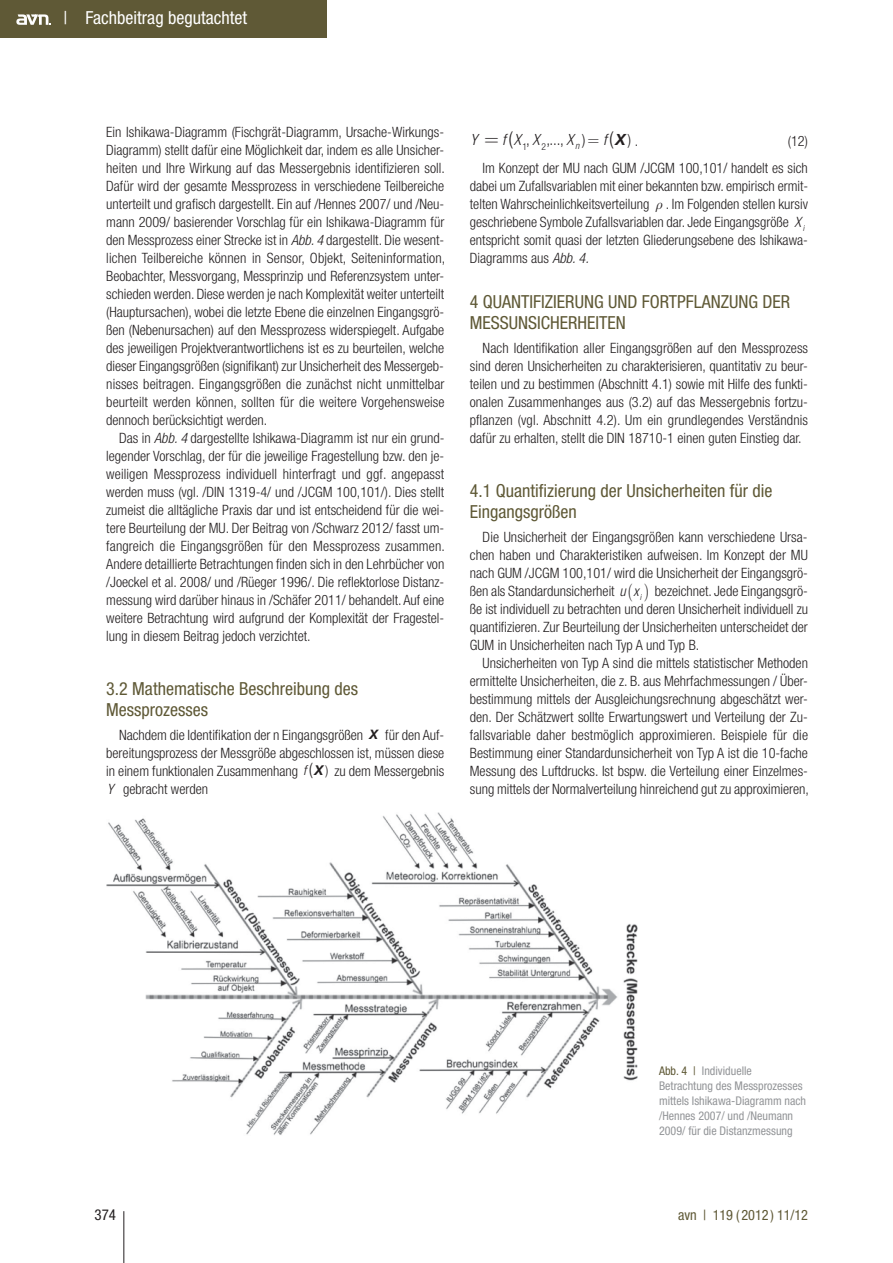
<style>
.page{position:relative;width:893px;height:1263px;background:#fff}
.page>*{position:absolute;margin:0;border:0;box-sizing:border-box;transform-origin:0 0}
.t1{font:300 condensed 19.2px "Helvetica Neue LT";color:#231f20}
.t2{font:condensed 18px/21.6px "Helvetica Neue LT Std";color:#5f5936}
.t3{font:condensed 18px "Helvetica Neue LT Std";color:#fff}
.t4{font:300 condensed 15.45px "Helvetica Neue LT";color:#231f20}
.t5{font:italic 300 condensed 15.45px "Helvetica Neue LT";color:#231f20}
.t6{font:italic 700 15.45px "Helvetica Neue LT Std";color:#231f20}
.t7{font:condensed 15px "Helvetica Neue LT Std";color:#231f20}
.t8{font:300 condensed 14.25px/18px "Helvetica Neue LT Std";color:#231f20;text-align:justify}
.t9{font:condensed 14.25px "Helvetica Neue LT Std";letter-spacing:-.01em;color:#5f5936}
.t10{font:condensed 12px/15px "Helvetica Neue LT Std";color:#939598}
.t11{font:300 condensed 9.6px "Helvetica Neue LT";color:#231f20}
.t12{font:italic 300 condensed 9.6px "Helvetica Neue LT";color:#231f20}
.s1{font-style:italic}
.s2{font-weight:700;font-style:italic;font-stretch:normal;font-size:13.05px}
.s3{font-family:"Helvetica Neue LT";font-style:italic;font-size:13.5px}
.s4{font-family:"Helvetica Neue LT";font-size:17.1px}
.s5{font-weight:700;font-style:italic;font-stretch:normal;font-size:13.5px}
.s6{font-family:"Helvetica Neue LT";font-size:13.5px}
.s7{font-family:"Helvetica Neue LT";font-style:italic}
.s8{font-weight:300;font-style:normal;font-stretch:condensed;font-size:14.25px}
.s9{color:#5f5936}
</style>
<div class="page">
<hr style="left:124px;top:1211px;width:1px;height:52px;background:#231f20">
<div style="left:0;top:0;width:327px;height:38px;background:#5f5936"></div>
<svg style="left:16px;top:14px;width:35px;height:11px"></svg>
<img style="left:106px;top:812px;width:532px;height:323px">
<p class="t3" style="left:64px;top:11px;width:185px">| Fachbeitrag begutachtet</p>
<p class="t8" style="left:106px;top:124px;width:340px">Ein Ishikawa-Diagramm (Fischgrät-Diagramm, Ursache-Wirkungs-Diagramm) stellt dafür eine Möglichkeit dar, indem es alle Unsicher&shy;heiten und Ihre Wirkung auf das Messergebnis identifizieren soll.<br>Dafür wird der gesamte Messprozess in verschiedene Teilbereiche unterteilt und grafisch dargestellt. Ein auf /Hennes 2007/ und /Neu&shy;mann 2009/ basierender Vorschlag für ein Ishikawa-Diagramm für den Messprozess einer Strecke ist in <span class="s1">Abb. 4</span> dargestellt. Die wesent&shy;lichen Teilbereiche können in Sensor, Objekt, Seiteninformation, Beobachter, Messvorgang, Messprinzip und Referenzsystem unter&shy;schieden werden. Diese werden je nach Komplexität weiter unterteilt (Hauptursachen), wobei die letzte Ebene die einzelnen Eingangsgrö&shy;ßen (Nebenursachen) auf den Messprozess widerspiegelt. Aufgabe des jeweiligen Projektverantwortlichens ist es zu beurteilen, welche dieser Eingangsgrößen (signifikant) zur Unsicherheit des Messergeb&shy;nisses beitragen. Eingangsgrößen die zunächst nicht unmittelbar beurteilt werden können, sollten für die weitere Vorgehensweise dennoch berücksichtigt werden.</p>
<p class="t8" style="left:106px;top:430px;width:340px;text-indent:13px">Das in <span class="s1">Abb. 4</span> dargestellte Ishikawa-Diagramm ist nur ein grund&shy;legender Vorschlag, der für die jeweilige Fragestellung bzw. den je&shy;weiligen Messprozess individuell hinterfragt und ggf. angepasst werden muss (vgl. /DIN 1319-4/ und /JCGM 100,101/). Dies stellt zumeist die alltägliche Praxis dar und ist entscheidend für die wei&shy;tere Beurteilung der MU. Der Beitrag von /Schwarz 2012/ fasst um&shy;fangreich die Eingangsgrößen für den Messprozess zusammen.<br>Andere detaillierte Betrachtungen finden sich in den Lehrbücher von /Joeckel et al. 2008/ und /Rüeger 1996/. Die reflektorlose Distanz&shy;messung wird darüber hinaus in /Schäfer 2011/ behandelt. Auf eine weitere Betrachtung wird aufgrund der Komplexität der Fragestel&shy;lung in diesem Beitrag jedoch verzichtet.</p>
<p class="t2" style="left:106px;top:679px;width:253px">3.2 Mathematische Beschreibung des<br>Messprozesses</p>
<p class="t8" style="left:106px;top:727px;width:340px;text-indent:13px">Nachdem die Identifikation der n Eingangsgrößen <span class="s2">X</span> für den Auf&shy;bereitungsprozess der Messgröße abgeschlossen ist, müssen diese in einem funktionalen Zusammenhang <span class="s3">f</span> <span class="s4">(</span><span class="s5">X</span><span class="s6">)</span> zu dem Messergebnis <span class="s7">Y</span> gebracht werden</p>
<h1 class="t1" style="left:508px;top:127px;width:6px">(</h1>
<h1 class="t1" style="left:609px;top:127px;width:6px">(</h1>
<p class="t5" style="left:471px;top:134px;width:8px">Y</p>
<p class="t5" style="left:502px;top:134px;width:39px">fX X</p>
<p class="t5" style="left:566px;top:134px;width:9px">X</p>
<p class="t5" style="left:603px;top:134px;width:5px">f</p>
<p class="t4" style="left:526px;top:131px;width:61px">, ,..., )</p>
<p class="t4" style="left:628px;top:131px;width:5px">)</p>
<p class="t6" style="left:615px;top:131px;width:24px">X <span class="s8">.</span></p>
<p class="t8" style="left:483px;top:128px;width:327px;line-height:27px;text-align:right">(12)<br>Im Konzept der MU nach GUM /JCGM 100,101/ handelt es sich</p>
<p class="t8" style="left:470px;top:178px;width:340px;text-align:left">dabei um Zufallsvariablen mit einer bekannten bzw. empirisch ermit&shy;telten Wahrscheinlichkeitsverteilung . Im Folgenden stellen kursiv geschriebene Symbole Zufallsvariablen dar. Jede Eingangsgröße <span class="s7">X</span><sub>i </sub>entspricht somit quasi der letzten Gliederungsebene des Ishikawa-Diagramms aus <span class="s1">Abb. 4.</span></p>
<p class="t2" style="left:470px;top:292px;width:322px;line-height:21px">4 QUANTIFIZIERUNG UND FORTPFLANZUNG DER<br>MESSUNSICHERHEITEN</p>
<p class="t8" style="left:470px;top:340px;width:340px;text-indent:13px">Nach Identifikation aller Eingangsgrößen auf den Messprozess sind deren Unsicherheiten zu charakterisieren, quantitativ zu beur&shy;teilen und zu bestimmen (Abschnitt 4.1) sowie mit Hilfe des funkti&shy;onalen Zusammenhanges aus (3.2) auf das Messergebnis fortzu&shy;pflanzen (vgl. Abschnitt 4.2). Um ein grundlegendes Verständnis dafür zu erhalten, stellt die DIN 18710-1 einen guten Einstieg dar.</p>
<p class="t2" style="left:470px;top:481px;width:304px">4.1 Quantifizierung der Unsicherheiten für die<br>Eingangsgrößen</p>
<p class="t8" style="left:470px;top:529px;width:340px;text-indent:13px">Die Unsicherheit der Eingangsgrößen kann verschiedene Ursa&shy;chen haben und Charakteristiken aufweisen. Im Konzept der MU nach GUM /JCGM 100,101/ wird die Unsicherheit der Eingangsgrö&shy;ßen als Standardunsicherheit <span class="s7">u x</span><sub>i</sub> bezeichnet. Jede Eingangsgrö&shy;ße ist individuell zu betrachten und deren Unsicherheit individuell zu quantifizieren. Zur Beurteilung der Unsicherheiten unterscheidet der GUM in Unsicherheiten nach Typ A und Typ B.</p>
<p class="t8" style="left:470px;top:655px;width:340px;text-indent:13px">Unsicherheiten von Typ A sind die mittels statistischer Methoden ermittelte Unsicherheiten, die z. B. aus Mehrfachmessungen / Über&shy;bestimmung mittels der Ausgleichungsrechnung abgeschätzt wer&shy;den. Der Schätzwert sollte Erwartungswert und Verteilung der Zu&shy;fallsvariable daher bestmöglich approximieren. Beispiele für die Bestimmung einer Standardunsicherheit von Typ A ist die 10-fache Messung des Luftdrucks. Ist bspw. die Verteilung einer Einzelmes&shy;sung mittels der Normalverteilung hinreichend gut zu approximieren,</p>
<p class="t11" style="left:522px;top:141px;width:6px">1</p>
<p class="t11" style="left:541px;top:141px;width:6px">2</p>
<p class="t12" style="left:575px;top:142px;width:6px">n</p>
<p class="t10" style="left:659px;top:1065px;width:149px"><span class="s9">Abb. 4 |</span> Individuelle<br>Betrachtung des Messprozesses mittels Ishikawa-Diagramm nach /Hennes 2007/ und /Neumann<br>2009/ für die Distanzmessung</p>
<p class="t7" style="left:95px;top:1210px;width:23px">374</p>
<p class="t9" style="left:678px;top:1210px;width:131px">avn | 119 ( 2012 ) 11/12</p>
</div>
